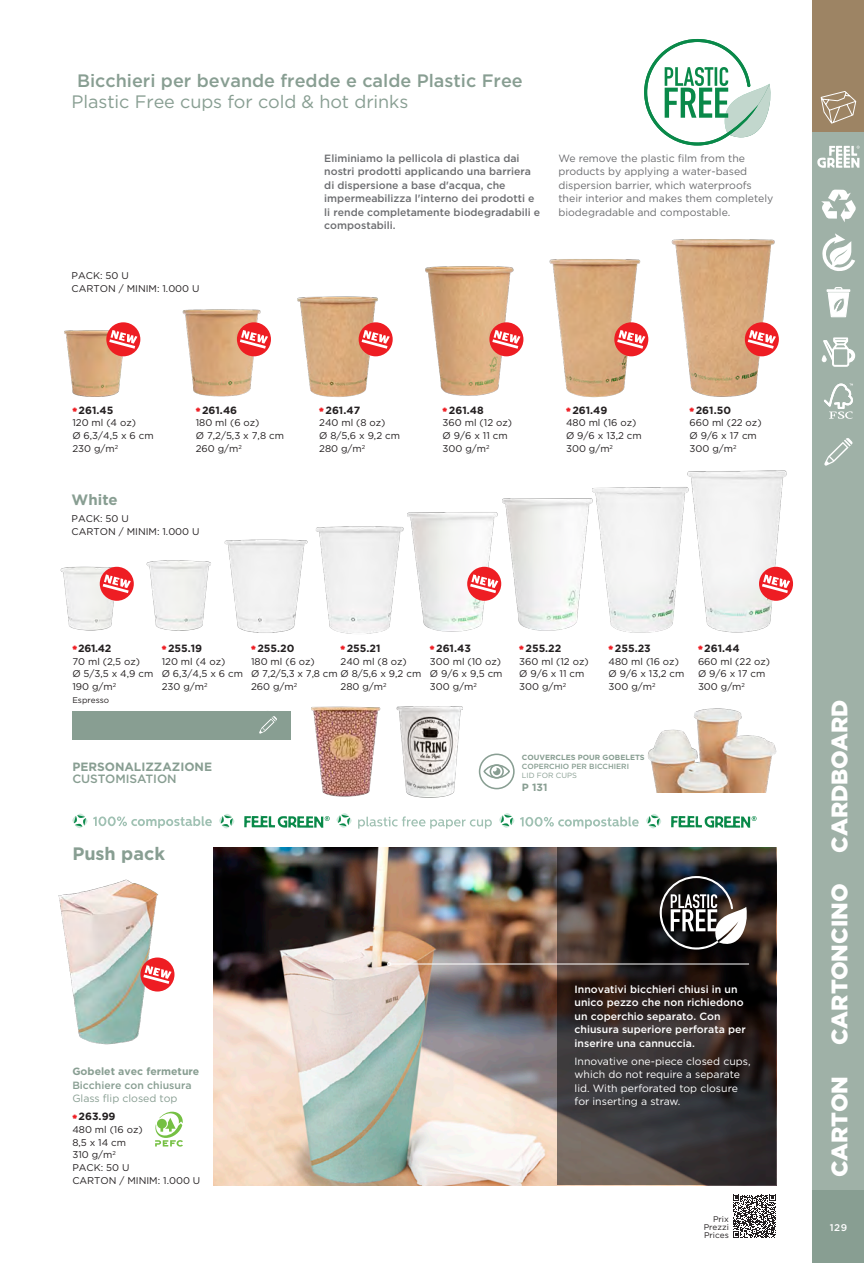
<style>
.page{position:relative;width:864px;height:1263px;background:#fff}
.page>*{position:absolute;margin:0;border:0;box-sizing:border-box;transform-origin:0 0}
.t1{font:900 22.5px "Gotham";color:#fff}
.t2{font:500 18px "Gotham";color:#889e92}
.t3{font:18px "Gotham";letter-spacing:-.005em;color:#889e92}
.t4{font:700 18px "Gotham";color:#889e92}
.t5{font:700 15px "Gotham";color:#889e92}
.t6{font:700 12px "Gotham";color:#889e92}
.t7{font:500 12px "Gotham";color:#889e92}
.t8{font:500 10.5px/13.5px "Gotham";color:#6c6d70}
.t9{font:10.5px/13.5px "Gotham";color:#6c6d70}
.t10{font:500 10.5px/13.5px "Gotham";color:#fff}
.t11{font:10.5px/13.5px "Gotham";color:#fff}
.t12{font:700 10.5px "Gotham";color:#231f20}
.t13{font:10.5px/18px "Gotham";color:#889e92}
.t14{font:700 10.5px "Gotham";color:#889e92}
.t15{font:500 10.5px "Gotham";color:#889e92}
.t16{font:9.75px/12.8px "Gotham";color:#231f20}
.t17{font:500 9.75px "Gotham";color:#fff}
.t18{font:8.25px/8.2px "Gotham";color:#231f20;text-align:justify}
.t19{font:700 7.5px "Gotham";color:#889e92}
.t20{font:500 7.5px "Gotham";color:#889e92}
.t21{font:7.5px "Gotham";color:#889e92}
.s1{font-family:"Stag Sans";font-weight:900;color:#ee1d23}
.s2{font-weight:700;color:#231f20}
</style>
<div class="page">
<div style="left:812px;top:0;width:51px;height:1263px;background:#9fb1a7"></div>
<div style="left:812px;top:1191px;width:51px;height:72px;background:#889e92"></div>
<img style="left:214px;top:847px;width:343px;height:338px">
<svg style="left:557px;top:847px;width:218px;height:338px;background:#352f2d"></svg>
<div style="left:812px;top:0;width:51px;height:132px;background:#9d8464"></div>
<svg style="left:820px;top:91px;width:36px;height:33px"></svg>
<svg style="left:821px;top:190px;width:34px;height:32px"></svg>
<svg style="left:821px;top:338px;width:33px;height:29px"></svg>
<svg style="left:824px;top:383px;width:28px;height:36px"></svg>
<svg style="left:817px;top:146px;width:42px;height:22px"></svg>
<svg style="left:822px;top:233px;width:32px;height:38px"></svg>
<div style="left:826px;top:290px;width:23px;height:2px;background:#fff;border:1px solid #fff"></div>
<svg style="left:827px;top:287px;width:24px;height:30px"></svg>
<svg style="left:824px;top:438px;width:28px;height:28px"></svg>
<img style="left:182px;top:309px;width:89px;height:88px">
<img style="left:297px;top:296px;width:94px;height:101px">
<img style="left:425px;top:266px;width:95px;height:130px">
<img style="left:671px;top:239px;width:108px;height:158px">
<img style="left:549px;top:259px;width:100px;height:139px">
<img style="left:64px;top:322px;width:74px;height:75px">
<div style="left:489px;top:322px;width:34px;height:34px;background:#ee1d23;border-radius:50%"></div>
<svg style="left:492px;top:330px;width:28px;height:19px"></svg>
<div style="left:614px;top:322px;width:34px;height:34px;background:#ee1d23;border-radius:50%"></div>
<svg style="left:617px;top:330px;width:28px;height:19px"></svg>
<div style="left:744px;top:322px;width:34px;height:34px;background:#ee1d23;border-radius:50%"></div>
<svg style="left:747px;top:330px;width:28px;height:19px"></svg>
<div style="left:106px;top:322px;width:34px;height:34px;background:#ee1d23;border-radius:50%"></div>
<svg style="left:109px;top:330px;width:28px;height:19px"></svg>
<div style="left:237px;top:322px;width:34px;height:34px;background:#ee1d23;border-radius:50%"></div>
<svg style="left:240px;top:330px;width:28px;height:19px"></svg>
<div style="left:358px;top:322px;width:34px;height:34px;background:#ee1d23;border-radius:50%"></div>
<svg style="left:361px;top:330px;width:28px;height:19px"></svg>
<img style="left:60px;top:566px;width:67px;height:65px">
<div style="left:100px;top:567px;width:34px;height:34px;background:#ee1d23;border-radius:50%"></div>
<svg style="left:103px;top:574px;width:28px;height:19px"></svg>
<img style="left:146px;top:560px;width:65px;height:71px">
<img style="left:224px;top:539px;width:84px;height:94px">
<img style="left:316px;top:526px;width:79px;height:108px">
<img style="left:395px;top:512px;width:96px;height:120px">
<img style="left:491px;top:498px;width:81px;height:133px">
<img style="left:572px;top:487px;width:106px;height:146px">
<img style="left:678px;top:470px;width:116px;height:163px">
<div style="left:758px;top:567px;width:34px;height:34px;background:#ee1d23;border-radius:50%"></div>
<svg style="left:761px;top:574px;width:28px;height:19px"></svg>
<div style="left:467px;top:567px;width:34px;height:34px;background:#ee1d23;border-radius:50%"></div>
<svg style="left:470px;top:574px;width:28px;height:19px"></svg>
<div style="left:478px;top:753px;width:36px;height:36px;border:2px solid #889e92;border-radius:50%"></div>
<div style="left:489px;top:764px;width:14px;height:14px;border:2px solid #889e92;border-radius:50%"></div>
<div style="left:483px;top:764px;width:27px;height:14px;border:2px solid #889e92;border-radius:50%"></div>
<svg style="left:493px;top:768px;width:7px;height:7px"></svg>
<img style="left:648px;top:708px;width:129px;height:85px">
<div style="left:72px;top:711px;width:219px;height:28px;background:#889e92"></div>
<svg style="left:259px;top:716px;width:18px;height:18px"></svg>
<img style="left:311px;top:706px;width:70px;height:91px">
<img style="left:396px;top:706px;width:67px;height:92px">
<svg style="left:644px;top:39px;width:127px;height:107px"></svg>
<hr style="left:390px;top:964px;width:358px;height:1px;background:#fff">
<svg style="left:387px;top:962px;width:4px;height:4px"></svg>
<img style="left:58px;top:879px;width:117px;height:166px">
<div style="left:140px;top:957px;width:34px;height:34px;background:#ee1d23;border-radius:50%"></div>
<svg style="left:143px;top:965px;width:28px;height:19px"></svg>
<svg style="left:72px;top:813px;width:163px;height:16px"></svg>
<svg style="left:244px;top:813px;width:417px;height:16px"></svg>
<svg style="left:671px;top:816px;width:85px;height:12px"></svg>
<svg style="left:155px;top:1112px;width:28px;height:34px"></svg>
<svg style="left:658px;top:875px;width:89px;height:74px"></svg>
<svg style="left:733px;top:1194px;width:42px;height:44px"></svg>
<h2 class="t2" style="left:77px;top:68px;width:447px">Bicchieri per bevande fredde e calde Plastic Free</h2>
<h2 class="t3" style="left:72px;top:90px;width:338px">Plastic Free cups for cold &amp; hot drinks</h2>
<p class="t16" style="left:72px;top:269px;width:129px">PACK: 50 U<br>CARTON / MINIM: 1.000 U</p>
<p class="t8" style="left:324px;top:151px;width:217px">Eliminiamo la pellicola di plastica dai nostri prodotti applicando una barriera di dispersione a base d'acqua, che impermeabilizza l'interno dei prodotti e li rende completamente biodegradabili e compostabili.</p>
<p class="t9" style="left:558px;top:151px;width:216px">We remove the plastic film from the products by applying a water-based dispersion barrier, which waterproofs their interior and makes them completely biodegradable and compostable.</p>
<p class="t12" style="left:72px;top:403px;width:43px"><span class="s1">*</span> 261.45</p>
<p class="t16" style="left:72px;top:416px;width:83px">120 ml (4 oz)<br>Ø 6,3/4,5 x 6 cm<br>230 g/m<sup>2</sup></p>
<p class="t12" style="left:196px;top:403px;width:43px"><span class="s1">*</span> 261.46</p>
<p class="t16" style="left:196px;top:416px;width:90px">180 ml (6 oz)<br>Ø 7,2/5,3 x 7,8 cm<br>260 g/m<sup>2</sup></p>
<h3 class="t5" style="left:72px;top:490px;width:48px">White</h3>
<p class="t16" style="left:72px;top:512px;width:129px">PACK: 50 U<br>CARTON / MINIM: 1.000 U</p>
<p class="t12" style="left:319px;top:403px;width:42px"><span class="s1">*</span> 261.47</p>
<p class="t16" style="left:319px;top:416px;width:82px">240 ml (8 oz)<br>Ø 8/5,6 x 9,2 cm<br>280 g/m<sup>2</sup></p>
<p class="t12" style="left:442px;top:403px;width:43px"><span class="s1">*</span> 261.48</p>
<p class="t16" style="left:442px;top:416px;width:71px">360 ml (12 oz)<br>Ø 9/6 x 11 cm<br>300 g/m<sup>2</sup></p>
<p class="t12" style="left:566px;top:403px;width:43px"><span class="s1">*</span> 261.49</p>
<p class="t16" style="left:566px;top:416px;width:77px">480 ml (16 oz)<br>Ø 9/6 x 13,2 cm<br>300 g/m<sup>2</sup></p>
<p class="t12" style="left:689px;top:403px;width:43px"><span class="s1">*</span> 261.50</p>
<p class="t16" style="left:689px;top:416px;width:74px">660 ml (22 oz)<br>Ø 9/6 x 17 cm<br>300 g/m<sup>2</sup></p>
<p class="t12" style="left:72px;top:641px;width:41px"><span class="s1">*</span> 261.42</p>
<p class="t16" style="left:72px;top:655px;width:82px">70 ml (2,5 oz)<br>Ø 5/3,5 x 4,9 cm<br>190 g/m<sup>2</sup></p>
<p class="t18" style="left:72px;top:695px;width:38px">Espresso</p>
<p class="t12" style="left:162px;top:641px;width:42px"><span class="s1">*</span> 255.19</p>
<p class="t16" style="left:162px;top:655px;width:83px">120 ml (4 oz)<br>Ø 6,3/4,5 x 6 cm<br>230 g/m<sup>2</sup></p>
<p class="t12" style="left:251px;top:641px;width:45px"><span class="s1">*</span> 255.20</p>
<p class="t16" style="left:251px;top:655px;width:172px">180 ml (6 oz)<br>Ø 7,2/5,3 x 7,8 cm Ø 8/5,6 x 9,2 cm<br>260 g/m<sup>2</sup></p>
<p class="t12" style="left:340px;top:641px;width:42px"><span class="s1">*</span> 255.21</p>
<p class="t16" style="left:340px;top:655px;width:68px">240 ml (8 oz)</p>
<p class="t16" style="left:340px;top:680px;width:47px">280 g/m<sup>2</sup></p>
<p class="t12" style="left:429px;top:641px;width:42px"><span class="s1">*</span> 261.43</p>
<p class="t16" style="left:429px;top:655px;width:74px">300 ml (10 oz)<br>Ø 9/6 x 9,5 cm<br>300 g/m<sup>2</sup></p>
<p class="t12" style="left:519px;top:641px;width:44px"><span class="s1">*</span> 255.22</p>
<p class="t16" style="left:519px;top:655px;width:71px">360 ml (12 oz)<br>Ø 9/6 x 11 cm<br>300 g/m<sup>2</sup></p>
<p class="t12" style="left:608px;top:641px;width:44px"><span class="s1">*</span> 255.23</p>
<p class="t16" style="left:608px;top:655px;width:77px">480 ml (16 oz)<br>Ø 9/6 x 13,2 cm<br>300 g/m<sup>2</sup></p>
<p class="t12" style="left:697px;top:641px;width:43px"><span class="s1">*</span> 261.44</p>
<p class="t16" style="left:697px;top:655px;width:74px">660 ml (22 oz)<br>Ø 9/6 x 17 cm<br>300 g/m<sup>2</sup></p>
<p class="t6" style="left:72px;top:759px;width:141px">PERSONALIZZAZIONE</p>
<p class="t7" style="left:72px;top:771px;width:106px">CUSTOMISATION</p>
<p class="t19" style="left:521px;top:752px;width:124px">COUVERCLES POUR GOBELETS</p>
<p class="t20" style="left:521px;top:761px;width:109px">COPERCHIO PER BICCHIERI</p>
<p class="t21" style="left:521px;top:770px;width:56px">LID FOR CUPS</p>
<p class="t14" style="left:521px;top:781px;width:27px">P 131</p>
<h2 class="t4" style="left:72px;top:842px;width:94px">Push pack</h2>
<p class="t14" style="left:72px;top:1064px;width:128px">Gobelet avec fermeture</p>
<p class="t15" style="left:72px;top:1078px;width:121px">Bicchiere con chiusura</p>
<p class="t13" style="left:72px;top:1089px;width:107px">Glass flip closed top <span class="s1">*</span> <span class="s2">263.99</span></p>
<p class="t16" style="left:72px;top:1123px;width:129px">480 ml (16 oz)<br>8,5 x 14 cm<br>310 g/m<sup>2<br></sup>PACK: 50 U<br>CARTON / MINIM: 1.000 U</p>
<p class="t10" style="left:574px;top:982px;width:173px">Innovativi bicchieri chiusi in un unico pezzo che non richiedono un coperchio separato. Con chiusura superiore perforata per inserire una cannuccia.</p>
<p class="t11" style="left:574px;top:1054px;width:177px">Innovative one-piece closed cups, which do not require a separate lid. With perforated top closure for inserting a straw.</p>
<p class="t18" style="left:703px;top:1214px;width:27px;text-indent:9px">Prix Prezzi Prices</p>
<h1 class="t1" style="left:823px;top:852px;width:154px;rotate:-90deg">CARDBOARD</h1>
<h1 class="t1" style="left:823px;top:1045px;width:163px;rotate:-90deg">CARTONCINO</h1>
<h1 class="t1" style="left:823px;top:1177px;width:102px;rotate:-90deg">CARTON</h1>
<p class="t17" style="left:829px;top:1221px;width:19px">129</p>
</div>
